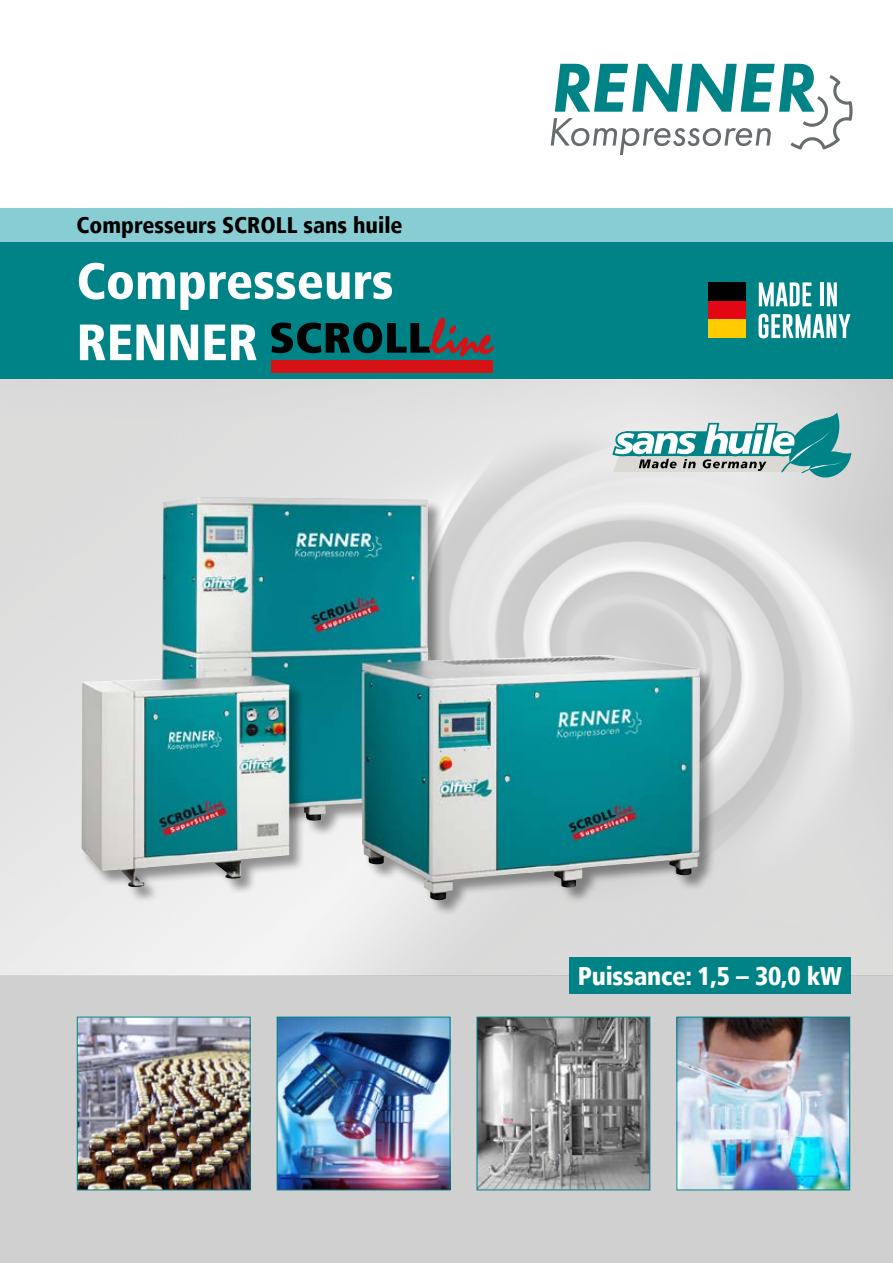
<style>
.page{position:relative;width:893px;height:1263px;background:#fff}
.page>*{position:absolute;margin:0;border:0;box-sizing:border-box;transform-origin:0 0}
.t1{font:900 condensed 51px/61.2px "Frutiger";color:#fff}
.t2{font:900 condensed 25.5px "Frutiger";letter-spacing:-.01em;color:#fff}
.t3{font:900 condensed 22.5px "Frutiger";color:#000}
</style>
<div class="page">
<div style="left:0;top:975px;width:893px;height:288px;background:#d0d0d0"></div>
<img style="left:79px;top:1019px;width:169px;height:169px">
<div style="left:77px;top:1017px;width:173px;height:173px;border:1px solid #008387"></div>
<img style="left:279px;top:1019px;width:169px;height:169px">
<div style="left:277px;top:1017px;width:173px;height:173px;border:1px solid #008387"></div>
<img style="left:479px;top:1019px;width:169px;height:169px">
<div style="left:477px;top:1017px;width:173px;height:173px;border:1px solid #008387"></div>
<img style="left:678px;top:1019px;width:170px;height:169px">
<div style="left:676px;top:1017px;width:174px;height:173px;border:1px solid #008387"></div>
<svg style="left:551px;top:64px;width:302px;height:91px"></svg>
<div style="left:0;top:208px;width:893px;height:34px;background:#88cdd3"></div>
<img style="left:0;top:378px;width:893px;height:597px">
<div style="left:161px;top:497px;width:283px;height:348px;background:#000;opacity:.4"></div>
<img style="left:161px;top:497px;width:267px;height:332px">
<div style="left:362px;top:656px;width:355px;height:260px;background:#000;opacity:.4"></div>
<img style="left:362px;top:655px;width:338px;height:245px">
<div style="left:82px;top:675px;width:224px;height:228px;background:#000;opacity:.4"></div>
<img style="left:81px;top:675px;width:209px;height:212px">
<div style="left:0;top:242px;width:893px;height:136px;background:#008387"></div>
<svg style="left:612px;top:412px;width:239px;height:66px;background:#9dc3c3"></svg>
<div style="left:569px;top:957px;width:281px;height:37px;background:#008387"></div>
<svg style="left:271px;top:318px;width:222px;height:39px"></svg>
<div style="left:272px;top:360px;width:221px;height:12px;background:#d51317"></div>
<div style="left:708px;top:282px;width:38px;height:19px;background:#000"></div>
<div style="left:708px;top:301px;width:38px;height:18px;background:#e30613"></div>
<svg style="left:759px;top:282px;width:52px;height:24px"></svg>
<hr style="left:820px;top:282px;width:4px;height:24px;background:#fff">
<svg style="left:827px;top:282px;width:10px;height:24px"></svg>
<svg style="left:758px;top:314px;width:92px;height:24px"></svg>
<div style="left:708px;top:319px;width:38px;height:19px;background:#fc0"></div>
<p class="t3" style="left:77px;top:212px;width:328px">Compresseurs SCROLL sans huile</p>
<h1 class="t1" style="left:77px;top:250px;width:318px">Compresseurs<br>RENNER</h1>
<p class="t2" style="left:578px;top:961px;width:266px">Puissance: 1,5 – 30,0 kW</p>
</div>
